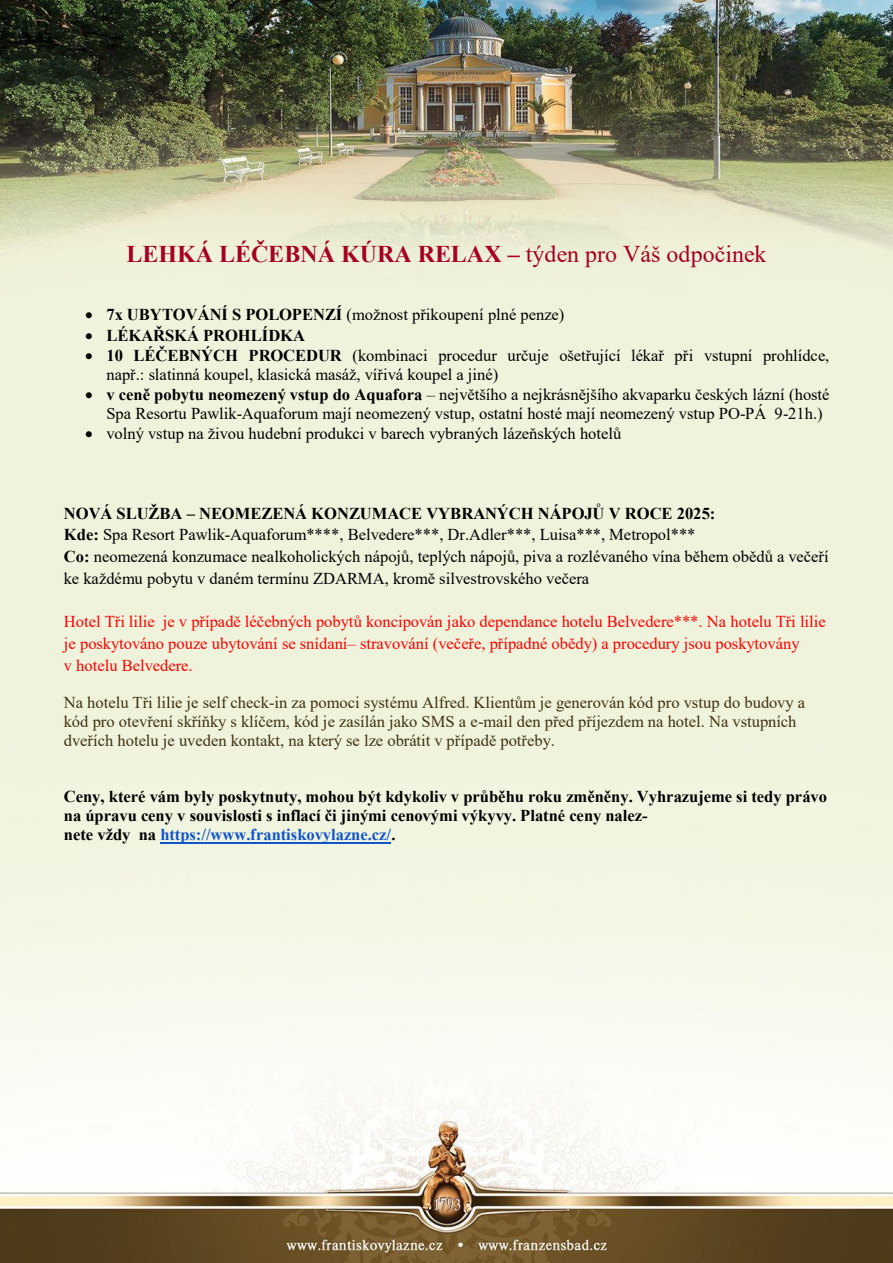
<style>
.page{position:relative;width:893px;height:1263px;background:#fff}
.page>*{position:absolute;margin:0;border:0;box-sizing:border-box;transform-origin:0 0}
.t1{font:700 24px "Times New Roman";color:#a50021}
.t2{font:16.5px/21.8px "Times New Roman";color:#000}
.t3{font:16.5px/19px "Times New Roman";color:#403111}
.t4{font:700 16.5px/19px "Times New Roman";color:#000}
.t5{font:16.5px/22px "Times New Roman";color:#f00}
.s1{font-weight:400}
.s2{font-weight:700}
.s3{color:#15c}
</style>
<div class="page">
<img style="left:0;top:0;width:893px;height:1263px">
<hr style="left:160px;top:842px;width:231px;height:1px;background:#15c">
<h1 class="t1" style="left:127px;top:237px;width:641px">LEHKÁ LÉČEBNÁ KÚRA RELAX – <span class="s1">týden pro Váš odpočinek</span></h1>
<p class="t2" style="left:85px;top:303px;width:481px">• <span class="s2">7x UBYTOVÁNÍ S POLOPENZÍ</span> (možnost přikoupení plné penze)</p>
<p class="t4" style="left:85px;top:325px;width:221px">• LÉKAŘSKÁ PROHLÍDKA</p>
<p class="t2" style="left:106px;top:345px;width:724px;line-height:18.9px;text-indent:-21px">• <span class="s2">10 LÉČEBNÝCH PROCEDUR</span> (kombinaci procedur určuje ošetřující lékař při vstupní prohlídce, např.: slatinná koupel, klasická masáž, vířivá koupel a jiné)</p>
<p class="t2" style="left:106px;top:384px;width:725px;line-height:18.9px;text-indent:-21px">• <span class="s2">v ceně pobytu neomezený vstup do Aquafora</span> – největšího a nejkrásnějšího akvaparku českých lázní (hosté<br>Spa Resortu Pawlik-Aquaforum mají neomezený vstup, ostatní hosté mají neomezený vstup PO-PÁ 9-21h.)</p>
<p class="t2" style="left:85px;top:422px;width:538px">• volný vstup na živou hudební produkci v barech vybraných lázeňských hotelů</p>
<p class="t2" style="left:64px;top:502px;width:766px"><span class="s2">NOVÁ SLUŽBA – NEOMEZENÁ KONZUMACE VYBRANÝCH NÁPOJŮ V ROCE 2025:<br>Kde:</span> Spa Resort Pawlik-Aquaforum****, Belvedere***, Dr.Adler***, Luisa***, Metropol***<br><span class="s2">Co:</span> neomezená konzumace nealkoholických nápojů, teplých nápojů, piva a rozlévaného vína během obědů a večeří ke každému pobytu v daném termínu ZDARMA, kromě silvestrovského večera</p>
<p class="t5" style="left:64px;top:610px;width:763px">Hotel Tři lilie je v případě léčebných pobytů koncipován jako dependance hotelu Belvedere***. Na hotelu Tři lilie je poskytováno pouze ubytování se snídaní– stravování (večeře, případné obědy) a procedury jsou poskytovány<br>v hotelu Belvedere.</p>
<p class="t3" style="left:64px;top:692px;width:743px">Na hotelu Tři lilie je self check-in za pomoci systému Alfred. Klientům je generován kód pro vstup do budovy a kód pro otevření skříňky s klíčem, kód je zasílán jako SMS a e-mail den před příjezdem na hotel. Na vstupních dveřích hotelu je uveden kontakt, na který se lze obrátit v případě potřeby.</p>
<p class="t4" style="left:64px;top:786px;width:765px">Ceny, které vám byly poskytnuty, mohou být kdykoliv v průběhu roku změněny. Vyhrazujeme si tedy právo na úpravu ceny v souvislosti s inflací či jinými cenovými výkyvy. Platné ceny nalez-<br>nete vždy na <span class="s3">https://www.frantiskovylazne.cz/</span>.</p>
</div>
